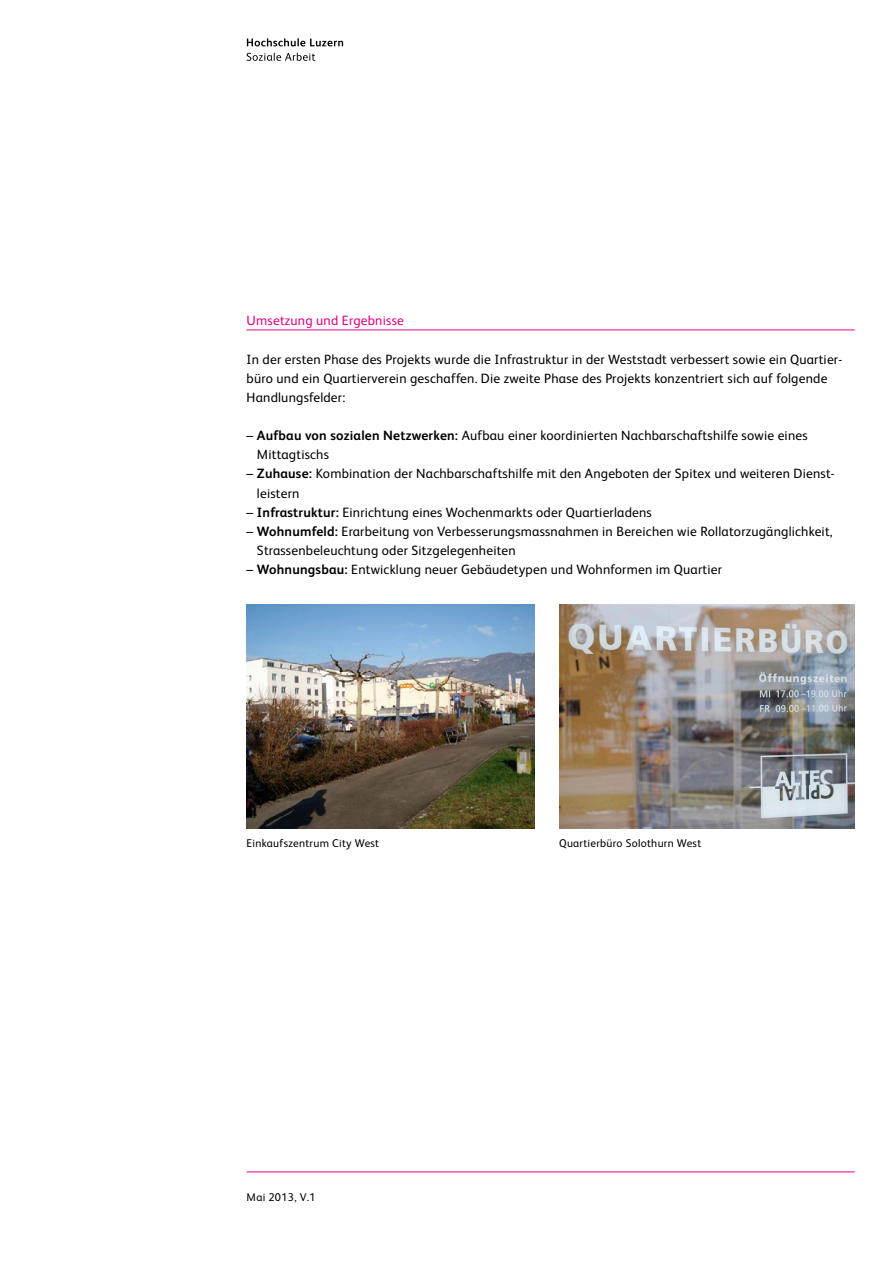
<style>
.page{position:relative;width:893px;height:1263px;background:#fff}
.page>*{position:absolute;margin:0;border:0;box-sizing:border-box;transform-origin:0 0}
.t1{font:13.5px/19.2px "FS Albert";letter-spacing:.015em;color:#000}
.t2{font:13.5px "FS Albert";letter-spacing:.015em;color:#e00385}
.t3{font:11.25px "FS Albert";letter-spacing:.025em;color:#000}
.s1{font-weight:700}
</style>
<div class="page">
<hr style="left:247px;top:1172px;width:608px;height:1px;background:#e00385">
<svg style="left:247px;top:38px;width:96px;height:8px"></svg>
<svg style="left:247px;top:53px;width:68px;height:8px"></svg>
<hr style="left:247px;top:330px;width:608px;height:1px;background:#e00385">
<img style="left:247px;top:605px;width:287px;height:223px">
<img style="left:559px;top:605px;width:296px;height:223px">
<p class="t2" style="left:247px;top:312px;width:159px">Umsetzung und Ergebnisse</p>
<p class="t1" style="left:247px;top:349px;width:597px">In der ersten Phase des Projekts wurde die Infrastruktur in der Weststadt verbessert sowie ein Quartier&shy;büro und ein Quartierverein geschaffen. Die zweite Phase des Projekts konzentriert sich auf folgende<br>Handlungsfelder:</p>
<p class="t1" style="left:257px;top:425px;width:552px;text-indent:-10px">– <span class="s1">Aufbau von sozialen Netzwerken:</span> Aufbau einer koordinierten Nachbarschaftshilfe sowie eines<br>Mittagtischs</p>
<p class="t1" style="left:257px;top:463px;width:578px;text-indent:-10px">– <span class="s1">Zuhause:</span> Kombination der Nachbarschaftshilfe mit den Angeboten der Spitex und weiteren Dienst&shy;leistern</p>
<p class="t1" style="left:247px;top:502px;width:407px">– <span class="s1">Infrastruktur:</span> Einrichtung eines Wochenmarkts oder Quartierladens</p>
<p class="t1" style="left:257px;top:521px;width:577px;text-indent:-10px">– <span class="s1">Wohnumfeld:</span> Erarbeitung von Verbesserungsmassnahmen in Bereichen wie Rollatorzugänglichkeit,<br>Strassenbeleuchtung oder Sitzgelegenheiten</p>
<p class="t1" style="left:247px;top:559px;width:477px">– <span class="s1">Wohnungsbau:</span> Entwicklung neuer Gebäudetypen und Wohnformen im Quartier</p>
<p class="t3" style="left:247px;top:835px;width:134px">Einkaufszentrum City West</p>
<p class="t3" style="left:559px;top:835px;width:144px">Quartierbüro Solothurn West</p>
<p class="t3" style="left:247px;top:1189px;width:71px">Mai 2013, V.1</p>
</div>
